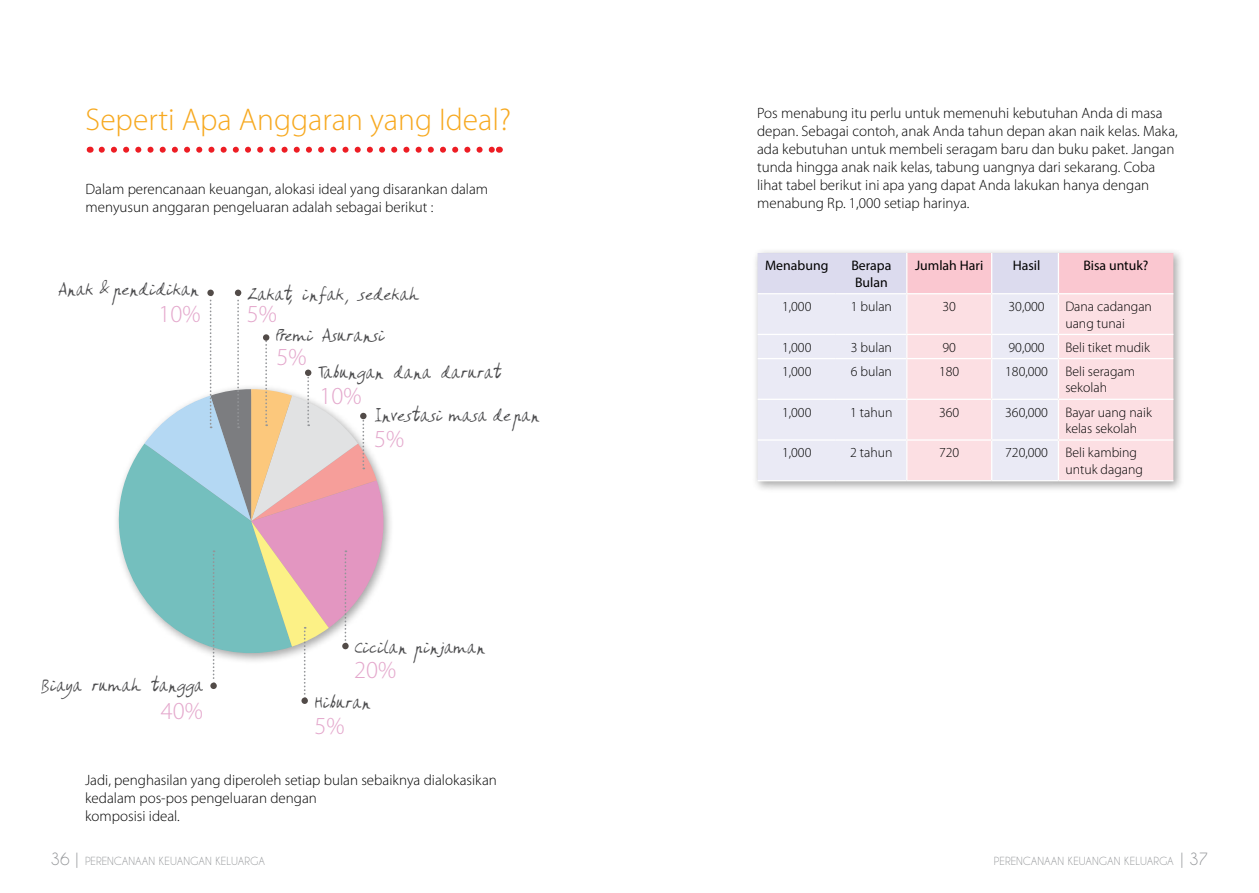
<style>
.page{position:relative;width:1259px;height:893px;background:#fff}
.page>*{position:absolute;margin:0;border:0;box-sizing:border-box;transform-origin:0 0}
.t1{font:300 31.5px "Myriad Pro";color:#f7a920}
.t2{font:300 24.6px "Myriad Pro";color:#e4a8cc}
.t3{font:19.35px "Amano";color:#4d4d4f}
.t4{font:15.9px "Caviar Dreams";color:#939598}
.t5{font:300 15px/18px "Myriad Pro";color:#000}
.t6{font:300 13.8px/16.5px "Myriad Pro";color:#000}
.t7{font:13.8px/16.5px "Myriad Pro";color:#000}
.t8{font:10.5px "Caviar Dreams";color:#939598}
</style>
<div class="page">
<svg style="left:102px;top:147px;width:391px;height:6px"></svg>
<div style="left:752px;top:248px;width:432px;height:244px;background:#000;opacity:.35"></div>
<svg style="left:757px;top:253px;width:416px;height:40px;background:#ead1df"></svg>
<div style="left:757px;top:294px;width:149px;height:186px;background:#eaeaf5"></div>
<svg style="left:907px;top:294px;width:266px;height:186px;background:#f7e2e7"></svg>
<hr style="left:906px;top:253px;width:1px;height:40px;background:#fff">
<hr style="left:991px;top:253px;width:1px;height:40px;background:#fff">
<hr style="left:1057px;top:253px;width:2px;height:40px;background:#fff">
<hr style="left:757px;top:293px;width:79px;height:1px;background:#fff">
<hr style="left:836px;top:293px;width:71px;height:1px;background:#fff">
<hr style="left:907px;top:293px;width:84px;height:1px;background:#fff">
<hr style="left:906px;top:294px;width:1px;height:40px;background:#fff">
<hr style="left:991px;top:293px;width:67px;height:1px;background:#fff">
<hr style="left:991px;top:294px;width:1px;height:40px;background:#fff">
<hr style="left:1058px;top:293px;width:115px;height:1px;background:#fff">
<hr style="left:1057px;top:294px;width:2px;height:40px;background:#fff">
<hr style="left:757px;top:334px;width:79px;height:1px;background:#fff">
<hr style="left:836px;top:334px;width:71px;height:1px;background:#fff">
<hr style="left:907px;top:334px;width:84px;height:1px;background:#fff">
<svg style="left:906px;top:335px;width:1px;height:23px"></svg>
<hr style="left:991px;top:334px;width:67px;height:1px;background:#fff">
<svg style="left:991px;top:335px;width:1px;height:23px"></svg>
<hr style="left:1058px;top:334px;width:115px;height:1px;background:#fff">
<hr style="left:1057px;top:335px;width:2px;height:23px;background:#fff">
<hr style="left:757px;top:358px;width:79px;height:1px;background:#fff">
<hr style="left:836px;top:358px;width:71px;height:1px;background:#fff">
<hr style="left:907px;top:358px;width:84px;height:1px;background:#fff">
<hr style="left:906px;top:359px;width:1px;height:40px;background:#fff">
<hr style="left:991px;top:358px;width:67px;height:1px;background:#fff">
<hr style="left:991px;top:359px;width:1px;height:40px;background:#fff">
<hr style="left:1058px;top:358px;width:115px;height:1px;background:#fff">
<hr style="left:1057px;top:359px;width:2px;height:40px;background:#fff">
<hr style="left:757px;top:399px;width:79px;height:1px;background:#fff">
<hr style="left:836px;top:399px;width:71px;height:1px;background:#fff">
<hr style="left:907px;top:399px;width:84px;height:1px;background:#fff">
<hr style="left:906px;top:400px;width:1px;height:39px;background:#fff">
<hr style="left:991px;top:399px;width:67px;height:1px;background:#fff">
<hr style="left:991px;top:400px;width:1px;height:39px;background:#fff">
<hr style="left:1058px;top:399px;width:115px;height:1px;background:#fff">
<hr style="left:1057px;top:400px;width:2px;height:39px;background:#fff">
<hr style="left:757px;top:439px;width:79px;height:2px;background:#fff">
<hr style="left:836px;top:439px;width:71px;height:2px;background:#fff">
<hr style="left:907px;top:439px;width:84px;height:2px;background:#fff">
<hr style="left:906px;top:441px;width:1px;height:39px;background:#fff">
<hr style="left:991px;top:439px;width:67px;height:2px;background:#fff">
<hr style="left:991px;top:441px;width:1px;height:39px;background:#fff">
<hr style="left:1058px;top:439px;width:115px;height:2px;background:#fff">
<hr style="left:1057px;top:441px;width:2px;height:39px;background:#fff">
<hr style="left:757px;top:480px;width:79px;height:1px;background:#fff">
<hr style="left:836px;top:480px;width:71px;height:1px;background:#fff">
<hr style="left:907px;top:480px;width:84px;height:1px;background:#fff">
<hr style="left:991px;top:480px;width:67px;height:1px;background:#fff">
<hr style="left:1058px;top:480px;width:115px;height:1px;background:#fff">
<div style="left:301px;top:697px;width:7px;height:7px;background:#524b48;border-radius:50%"></div>
<svg style="left:117px;top:290px;width:274px;height:409px"></svg>
<h1 class="t1" style="left:86px;top:100px;width:427px">Seperti Apa Anggaran yang Ideal?</h1>
<p class="t5" style="left:86px;top:180px;width:404px">Dalam perencanaan keuangan, alokasi ideal yang disarankan dalam menyusun anggaran pengeluaran adalah sebagai berikut :</p>
<p class="t3" style="left:59px;top:277px;width:142px">Anak &amp; pendidikan</p>
<h2 class="t2" style="left:159px;top:299px;width:44px">10%</h2>
<p class="t3" style="left:247px;top:282px;width:173px">Zakat, infak, sedekah</p>
<h2 class="t2" style="left:247px;top:299px;width:32px">5%</h2>
<p class="t3" style="left:275px;top:323px;width:111px">Premi Asuransi</p>
<h2 class="t2" style="left:277px;top:342px;width:32px">5%</h2>
<p class="t3" style="left:317px;top:360px;width:185px">Tabungan dana darurat</p>
<h2 class="t2" style="left:320px;top:381px;width:44px">10%</h2>
<p class="t3" style="left:374px;top:403px;width:167px">Investasi masa depan</p>
<h2 class="t2" style="left:374px;top:424px;width:32px">5%</h2>
<p class="t3" style="left:41px;top:673px;width:164px">Biaya rumah tangga</p>
<h2 class="t2" style="left:161px;top:696px;width:44px">40%</h2>
<p class="t3" style="left:354px;top:635px;width:132px">Cicilan pinjaman</p>
<h2 class="t2" style="left:354px;top:655px;width:44px">20%</h2>
<p class="t3" style="left:314px;top:690px;width:57px">Hiburan</p>
<h2 class="t2" style="left:314px;top:710px;width:32px">5%</h2>
<p class="t5" style="left:85px;top:771px;width:413px">Jadi, penghasilan yang diperoleh setiap bulan sebaiknya dialokasikan kedalam pos-pos pengeluaran dengan<br>komposisi ideal.</p>
<p class="t5" style="left:757px;top:103px;width:422px">Pos menabung itu perlu untuk memenuhi kebutuhan Anda di masa depan. Sebagai contoh, anak Anda tahun depan akan naik kelas. Maka, ada kebutuhan untuk membeli seragam baru dan buku paket. Jangan tunda hingga anak naik kelas, tabung uangnya dari sekarang. Coba lihat tabel berikut ini apa yang dapat Anda lakukan hanya dengan menabung Rp. 1,000 setiap harinya.</p>
<p class="t7" style="left:765px;top:257px;width:65px">Menabung</p>
<p class="t7" style="left:851px;top:257px;width:42px">Berapa<br>Bulan</p>
<p class="t7" style="left:915px;top:257px;width:70px">Jumlah Hari</p>
<p class="t7" style="left:1012px;top:257px;width:29px">Hasil</p>
<p class="t7" style="left:1083px;top:257px;width:67px">Bisa untuk?</p>
<p class="t6" style="left:782px;top:298px;width:31px">1,000</p>
<p class="t6" style="left:850px;top:298px;width:43px">1 bulan</p>
<p class="t6" style="left:942px;top:298px;width:15px">30</p>
<p class="t6" style="left:1008px;top:298px;width:38px">30,000</p>
<p class="t6" style="left:1065px;top:298px;width:88px">Dana cadangan uang tunai</p>
<p class="t6" style="left:782px;top:339px;width:31px">1,000</p>
<p class="t6" style="left:850px;top:339px;width:43px">3 bulan</p>
<p class="t6" style="left:942px;top:339px;width:15px">90</p>
<p class="t6" style="left:1008px;top:339px;width:38px">90,000</p>
<p class="t6" style="left:1065px;top:339px;width:86px">Beli tiket mudik</p>
<p class="t6" style="left:782px;top:363px;width:31px">1,000</p>
<p class="t6" style="left:850px;top:363px;width:43px">6 bulan</p>
<p class="t6" style="left:939px;top:363px;width:22px">180</p>
<p class="t6" style="left:1005px;top:363px;width:44px">180,000</p>
<p class="t6" style="left:1065px;top:363px;width:71px">Beli seragam sekolah</p>
<p class="t6" style="left:782px;top:404px;width:31px">1,000</p>
<p class="t6" style="left:850px;top:404px;width:44px">1 tahun</p>
<p class="t6" style="left:939px;top:404px;width:22px">360</p>
<p class="t6" style="left:1005px;top:404px;width:44px">360,000</p>
<p class="t6" style="left:1065px;top:404px;width:88px">Bayar uang naik kelas sekolah</p>
<p class="t6" style="left:782px;top:444px;width:31px">1,000</p>
<p class="t6" style="left:850px;top:444px;width:44px">2 tahun</p>
<p class="t6" style="left:939px;top:444px;width:22px">720</p>
<p class="t6" style="left:1005px;top:444px;width:44px">720,000</p>
<p class="t6" style="left:1065px;top:444px;width:79px">Beli kambing untuk dagang</p>
<p class="t4" style="left:51px;top:849px;width:29px">36 |</p>
<p class="t4" style="left:1180px;top:849px;width:29px">| 37</p>
<p class="t8" style="left:85px;top:855px;width:181px">PERENCANAAN KEUANGAN KELUARGA</p>
<p class="t8" style="left:994px;top:855px;width:181px">PERENCANAAN KEUANGAN KELUARGA</p>
</div>
